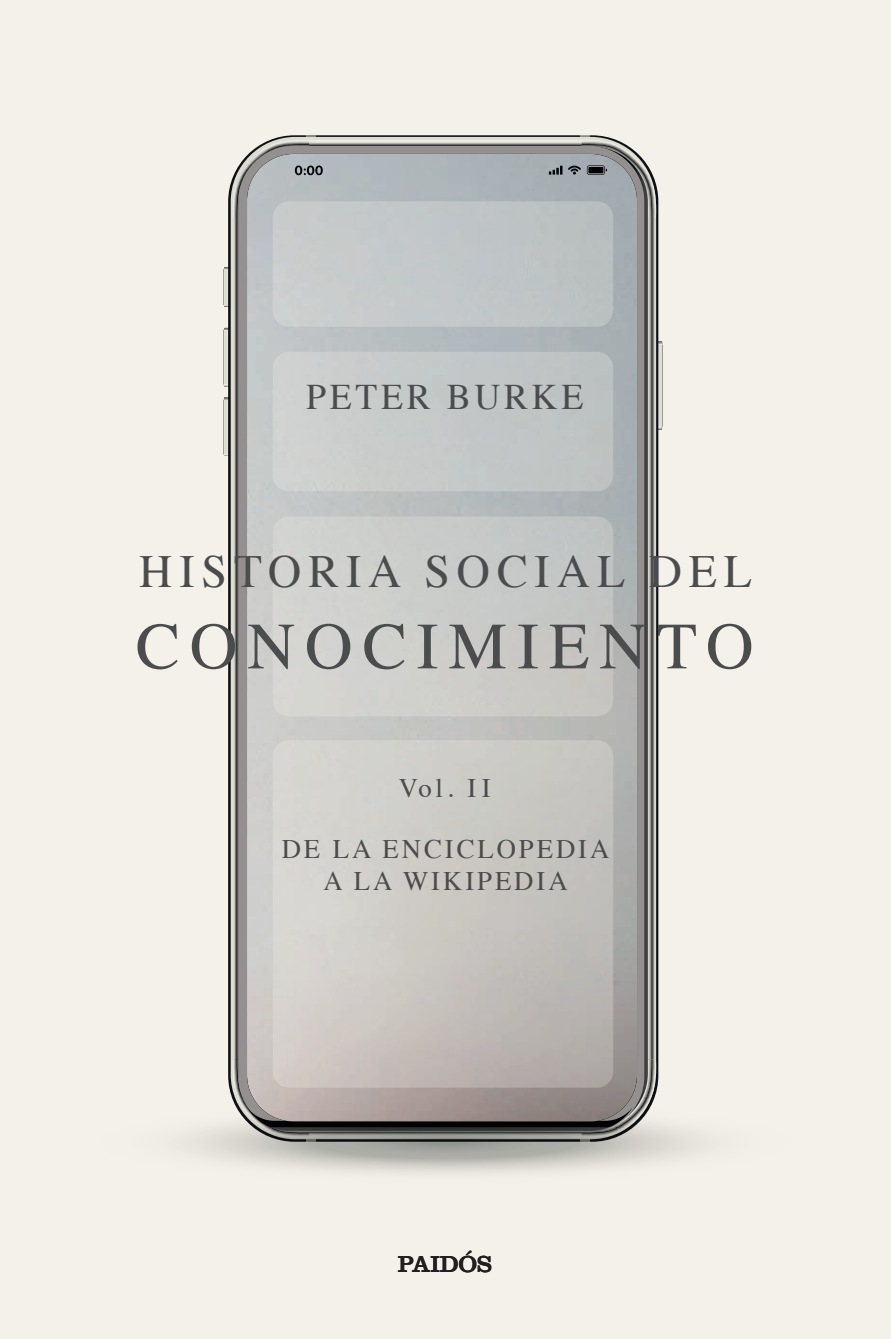
<style>
.page{position:relative;width:891px;height:1339px;background:#fff}
.page>*{position:absolute;margin:0;border:0;box-sizing:border-box;transform-origin:0 0}
.t1{font:66px "Times";letter-spacing:.15em;color:#4b4c4d}
.t2{font:46px "Times";letter-spacing:.15em;color:#4b4c4d}
.t3{font:36px "Times";letter-spacing:.1em;color:#4b4c4d}
.t4{font:26.8px/32px "Times";letter-spacing:.11em;color:#4b4c4d;text-align:center}
.t5{font:24px "Clarendon LT Std";color:#231f20}
</style>
<div class="page">
<div style="left:0;top:8px;width:889px;height:1321px;background:#f4f1ea"></div>
<svg style="left:184px;top:1126px;width:523px;height:48px"></svg>
<svg style="left:579px;top:135px;width:10px;height:5px"></svg>
<svg style="left:306px;top:135px;width:10px;height:5px"></svg>
<svg style="left:579px;top:1138px;width:10px;height:4px"></svg>
<svg style="left:306px;top:1138px;width:10px;height:4px"></svg>
<svg style="left:223px;top:140px;width:439px;height:998px;background:#bbbbba"></svg>
<h3 class="t3" style="left:306px;top:363px;width:279px">PETER BURKE</h3>
<h2 class="t2" style="left:139px;top:529px;width:614px">HISTORIA SOCIAL DEL</h2>
<h1 class="t1" style="left:136px;top:584px;width:619px">CONOCIMIENTO</h1>
<p class="t4" style="left:399px;top:770px;width:93px">Vol. II</p>
<p class="t4" style="left:281px;top:831px;width:329px">DE LA ENCICLOPEDIA<br>A LA WIKIPEDIA</p>
<p class="t5" style="left:397px;top:1250px;width:96px">PAIDÓS</p>
</div>
